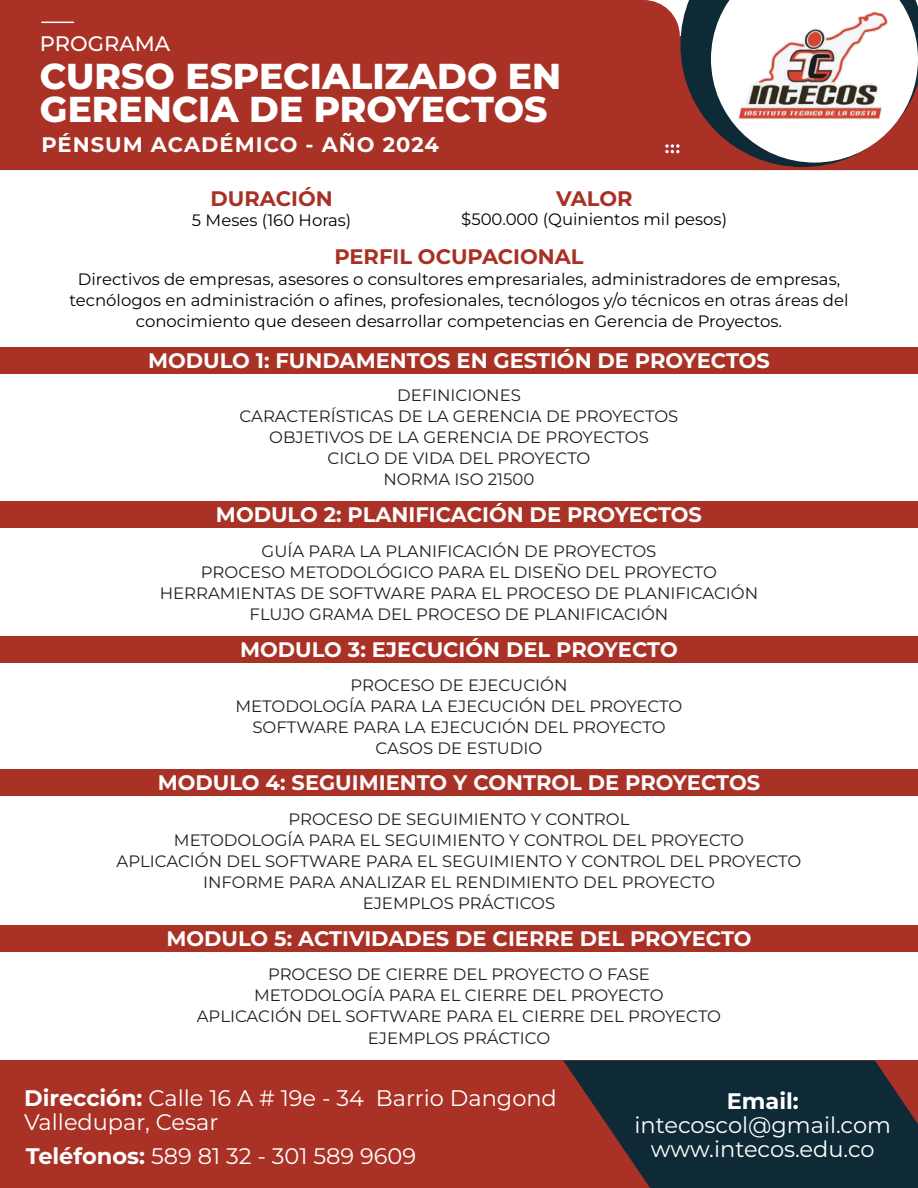
<style>
.page{position:relative;width:918px;height:1188px;background:#fff}
.page>*{position:absolute;margin:0;border:0;box-sizing:border-box;transform-origin:0 0}
.t1{font:800 36px/33px "Montserrat";color:#fff}
.t2{font:22.5px/24px "Montserrat";color:#fff}
.t3{font:700 22.5px "Montserrat";color:#fff}
.t4{font:700 21px "Montserrat";color:#fff}
.t5{font:700 21px "Montserrat";color:#a93025}
.t6{font:700 21px "Montserrat";letter-spacing:.05em;color:#fff}
.t7{font:500 21px "Montserrat";color:#fff}
.t8{font:16.5px/21px "Montserrat";color:#231f20;text-align:center}
.t9{font:16.5px/21px "Montserrat";color:#000;text-align:center}
.s1{font-weight:700}
</style>
<div class="page">
<div style="left:0;top:0;width:918px;height:170px;background:#a93126"></div>
<hr style="left:41px;top:22px;width:33px;height:1px;background:#fff">
<svg style="left:665px;top:0;width:253px;height:167px"></svg>
<div style="left:0;top:1060px;width:918px;height:128px;background:#a93126"></div>
<svg style="left:563px;top:1060px;width:355px;height:128px;fill:#0e2a37"></svg>
<div style="left:0;top:347px;width:918px;height:27px;background:#a93126"></div>
<div style="left:0;top:501px;width:918px;height:27px;background:#a93126"></div>
<div style="left:0;top:636px;width:918px;height:27px;background:#a93126"></div>
<div style="left:0;top:769px;width:918px;height:27px;background:#a93126"></div>
<div style="left:0;top:925px;width:918px;height:27px;background:#a93126"></div>
<p class="t7" style="left:40px;top:29px;width:132px">PROGRAMA</p>
<h1 class="t1" style="left:40px;top:57px;width:523px">CURSO ESPECIALIZADO EN<br>GERENCIA DE PROYECTOS</h1>
<p class="t6" style="left:41px;top:129px;width:399px">PÉNSUM ACADÉMICO - AÑO 2024</p>
<p class="t5" style="left:211px;top:183px;width:124px">DURACIÓN</p>
<p class="t9" style="left:192px;top:209px;width:161px">5 Meses (160 Horas)</p>
<p class="t5" style="left:556px;top:183px;width:78px">VALOR</p>
<p class="t9" style="left:461px;top:208px;width:267px">$500.000 (Quinientos mil pesos)</p>
<p class="t5" style="left:334px;top:241px;width:251px">PERFIL OCUPACIONAL</p>
<p class="t9" style="left:70px;top:269px;width:780px">Directivos de empresas, asesores o consultores empresariales, administradores de empresas, tecnólogos en administración o afines, profesionales, tecnólogos y/o técnicos en otras áreas del conocimiento que deseen desarrollar competencias en Gerencia de Proyectos.</p>
<p class="t4" style="left:148px;top:346px;width:623px">MODULO 1: FUNDAMENTOS EN GESTIÓN DE PROYECTOS</p>
<p class="t8" style="left:240px;top:384px;width:440px">DEFINICIONES<br>CARACTERÍSTICAS DE LA GERENCIA DE PROYECTOS<br>OBJETIVOS DE LA GERENCIA DE PROYECTOS<br>CICLO DE VIDA DEL PROYECTO<br>NORMA ISO 21500</p>
<p class="t4" style="left:216px;top:499px;width:488px">MODULO 2: PLANIFICACIÓN DE PROYECTOS</p>
<p class="t8" style="left:160px;top:540px;width:600px">GUÍA PARA LA PLANIFICACIÓN DE PROYECTOS<br>PROCESO METODOLÓGICO PARA EL DISEÑO DEL PROYECTO HERRAMIENTAS DE SOFTWARE PARA EL PROCESO DE PLANIFICACIÓN FLUJO GRAMA DEL PROCESO DE PLANIFICACIÓN</p>
<p class="t4" style="left:240px;top:635px;width:439px">MODULO 3: EJECUCIÓN DEL PROYECTO</p>
<p class="t8" style="left:236px;top:674px;width:448px">PROCESO DE EJECUCIÓN<br>METODOLOGÍA PARA LA EJECUCIÓN DEL PROYECTO<br>SOFTWARE PARA LA EJECUCIÓN DEL PROYECTO<br>CASOS DE ESTUDIO</p>
<p class="t4" style="left:158px;top:767px;width:604px">MODULO 4: SEGUIMIENTO Y CONTROL DE PROYECTOS</p>
<p class="t8" style="left:117px;top:808px;width:686px">PROCESO DE SEGUIMIENTO Y CONTROL<br>METODOLOGÍA PARA EL SEGUIMIENTO Y CONTROL DEL PROYECTO<br>APLICACIÓN DEL SOFTWARE PARA EL SEGUIMIENTO Y CONTROL DEL PROYECTO INFORME PARA ANALIZAR EL RENDIMIENTO DEL PROYECTO<br>EJEMPLOS PRÁCTICOS</p>
<p class="t4" style="left:166px;top:924px;width:587px">MODULO 5: ACTIVIDADES DE CIERRE DEL PROYECTO</p>
<p class="t8" style="left:197px;top:964px;width:526px">PROCESO DE CIERRE DEL PROYECTO O FASE<br>METODOLOGÍA PARA EL CIERRE DEL PROYECTO<br>APLICACIÓN DEL SOFTWARE PARA EL CIERRE DEL PROYECTO EJEMPLOS PRÁCTICO</p>
<h2 class="t2" style="left:24px;top:1085px;width:534px"><span class="s1">Dirección:</span> Calle 16 A # 19e - 34 Barrio Dangond<br>Valledupar, Cesar</h2>
<h2 class="t2" style="left:26px;top:1143px;width:392px"><span class="s1">Teléfonos:</span> 589 81 32 - 301 589 9609</h2>
<h2 class="t3" style="left:727px;top:1084px;width:74px">Email:</h2>
<h2 class="t2" style="left:635px;top:1112px;width:258px;text-align:center">intecoscol@gmail.com www.intecos.edu.co</h2>
</div>
